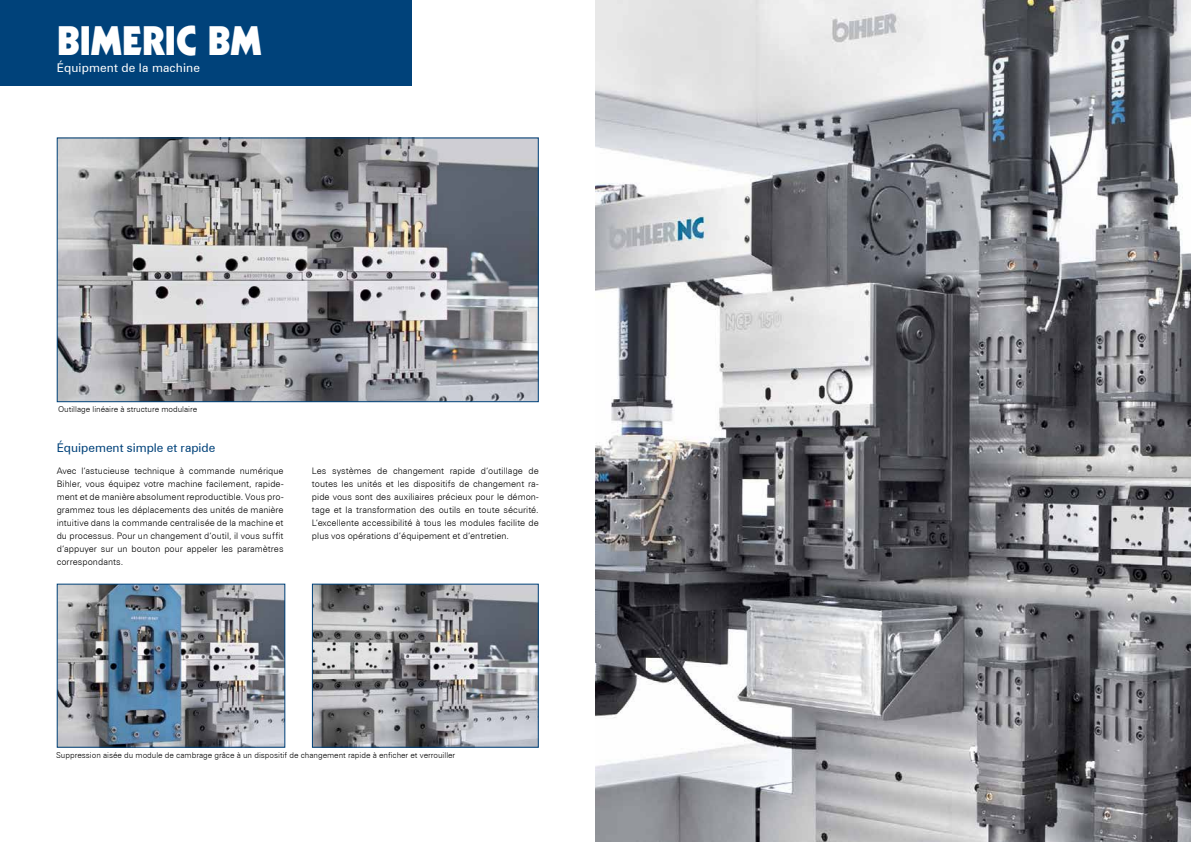
<style>
.page{position:relative;width:1191px;height:842px;background:#fff}
.page>*{position:absolute;margin:0;border:0;box-sizing:border-box;transform-origin:0 0}
.t1{font:900 40px "Kabel";color:#fff}
.t2{font:12px "Zurich BT";color:#00427a}
.t3{font:12px "Zurich BT";letter-spacing:.01em;color:#fff}
.t4{font:300 9px/13px "Zurich BT";letter-spacing:.005em;color:#000;text-align:justify}
.t5{font:300 8px "Zurich BT";color:#000}
</style>
<div class="page">
<div style="left:0;top:0;width:411px;height:85px;background:#00427a"></div>
<img style="left:59px;top:139px;width:478px;height:261px">
<div style="left:57px;top:137px;width:482px;height:265px;border:1px solid #00427a"></div>
<img style="left:59px;top:586px;width:224px;height:160px">
<div style="left:57px;top:584px;width:228px;height:164px;border:1px solid #00427a"></div>
<img style="left:314px;top:586px;width:223px;height:160px">
<div style="left:312px;top:584px;width:227px;height:164px;border:1px solid #00427a"></div>
<img style="left:595px;top:0;width:596px;height:842px">
<h1 class="t1" style="left:57px;top:15px;width:21px">BIMERIC</h1>
<h1 class="t1" style="left:207px;top:15px;width:27px">BM</h1>
<h2 class="t3" style="left:57px;top:60px;width:145px">Équipment de la machine</h2>
<p class="t5" style="left:58px;top:404px;width:141px">Outillage linéaire à structure modulaire</p>
<h2 class="t2" style="left:57px;top:440px;width:160px">Équipement simple et rapide</h2>
<p class="t4" style="left:57px;top:464px;width:228px">Avec l‘astucieuse technique à commande numérique Bihler, vous équipez votre machine facilement, rapide&shy;ment et de manière absolument reproductible. Vous pro&shy;grammez tous les déplacements des unités de manière intuitive dans la commande centralisée de la machine et du processus. Pour un changement d‘outil, il vous suffit d‘appuyer sur un bouton pour appeler les paramètres correspondants.</p>
<p class="t4" style="left:312px;top:464px;width:228px">Les systèmes de changement rapide d‘outillage de toutes les unités et les dispositifs de changement ra&shy;pide vous sont des auxiliaires précieux pour le démon&shy;tage et la transformation des outils en toute sécurité.<br>L‘excellente accessibilité à tous les modules facilite de plus vos opérations d‘équipement et d‘entretien.</p>
<p class="t5" style="left:56px;top:750px;width:401px">Suppression aisée du module de cambrage grâce à un dispositif de changement rapide à enficher et verrouiller</p>
</div>
